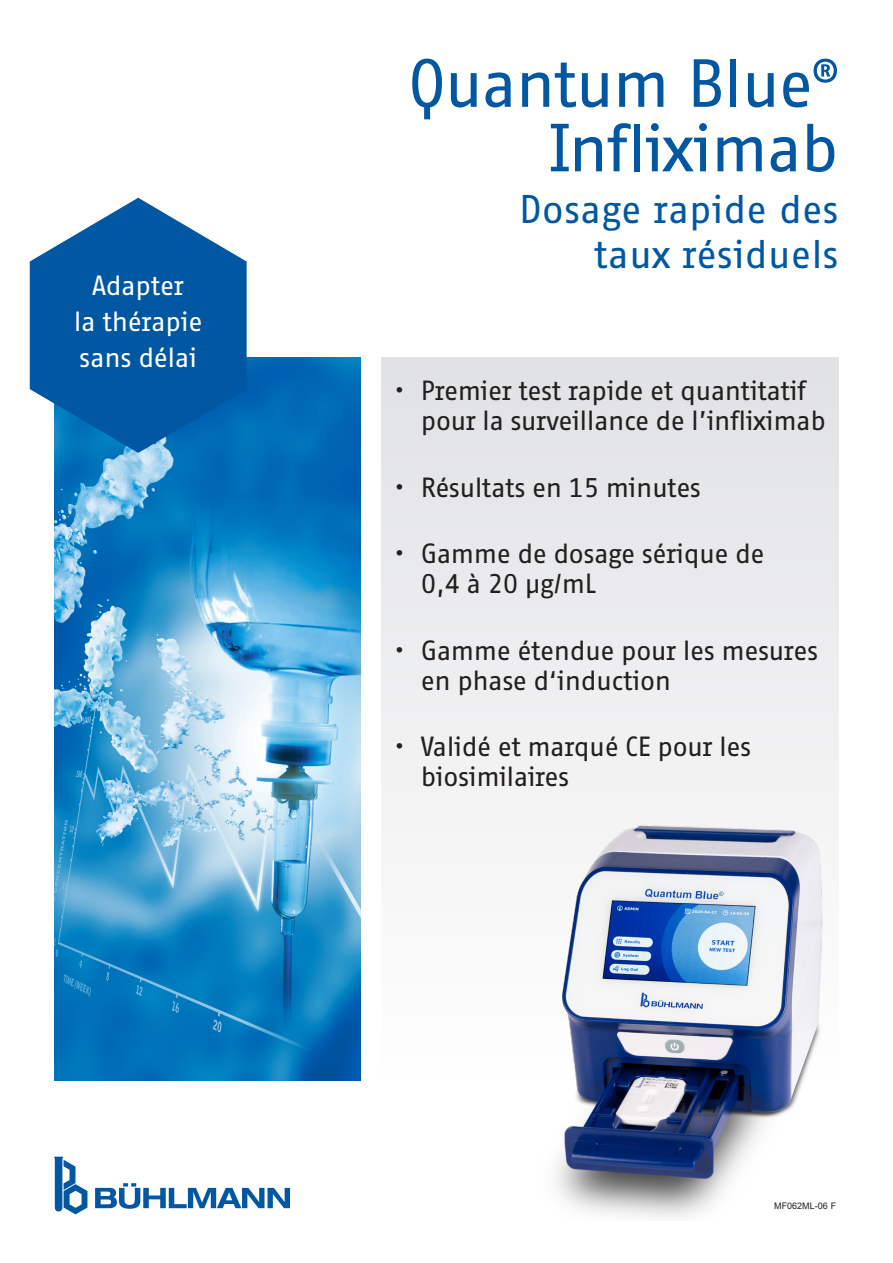
<style>
.page{position:relative;width:893px;height:1263px;background:#fff}
.page>*{position:absolute;margin:0;border:0;box-sizing:border-box;transform-origin:0 0}
._00_Headline_Titelse{font:66px "Fago Office Sans OT";letter-spacing:-.025em;color:#0157a1}
._00_Titel_2_Q_Blue{font:39px/45px "Fago Office Sans OT";color:#0157a1;text-align:right}
.t1{font:27px/30px "Fago Office Sans OT";letter-spacing:-.02em;color:#231f20}
._02_Titel_Sechseck{font:27px/36px "Fago Office Sans OT";letter-spacing:-.015em;color:#fff;text-align:center}
.t2{font:9px "Arial";color:#231f20}
</style>
<div class="page">
<img style="left:54px;top:357px;width:306px;height:723px">
<svg style="left:95px;top:1183px;width:195px;height:26px"></svg>
<svg style="left:54px;top:1157px;width:33px;height:57px"></svg>
<svg style="left:30px;top:198px;width:217px;height:255px;background:#2773b1"></svg>
<div style="left:382px;top:357px;width:457px;height:723px;background:linear-gradient(to bottom,#e0e1e3,#fefefe)"></div>
<img style="left:520px;top:804px;width:319px;height:413px">
<p class="_02_Titel_Sechseck" style="left:74px;top:267px;width:130px">Adapter<br>la thérapie sans délai</p>
<p class="_00_Headline_Titelse" style="left:408px;top:48px;width:432px">Quantum Blue®</p>
<p class="_00_Headline_Titelse" style="left:549px;top:112px;width:292px">Infliximab</p>
<p class="_00_Titel_2_Q_Blue" style="left:519px;top:187px;width:321px">Dosage rapide des taux résiduels</p>
<p class="t1" style="left:421px;top:376px;width:407px;text-indent:-27px">• Premier test rapide et quantitatif pour la surveillance de l’infliximab</p>
<p class="t1" style="left:394px;top:472px;width:308px">• Résultats en 15 minutes</p>
<p class="t1" style="left:421px;top:539px;width:345px;text-indent:-27px">• Gamme de dosage sérique de<br>0,4 à 20 µg/mL</p>
<p class="t1" style="left:421px;top:635px;width:399px;text-indent:-27px">• Gamme étendue pour les mesures en phase d‘induction</p>
<p class="t1" style="left:421px;top:732px;width:332px;text-indent:-27px">• Validé et marqué CE pour les biosimilaires</p>
<p class="t2" style="left:774px;top:1199px;width:63px">MF062ML-06 F</p>
</div>
